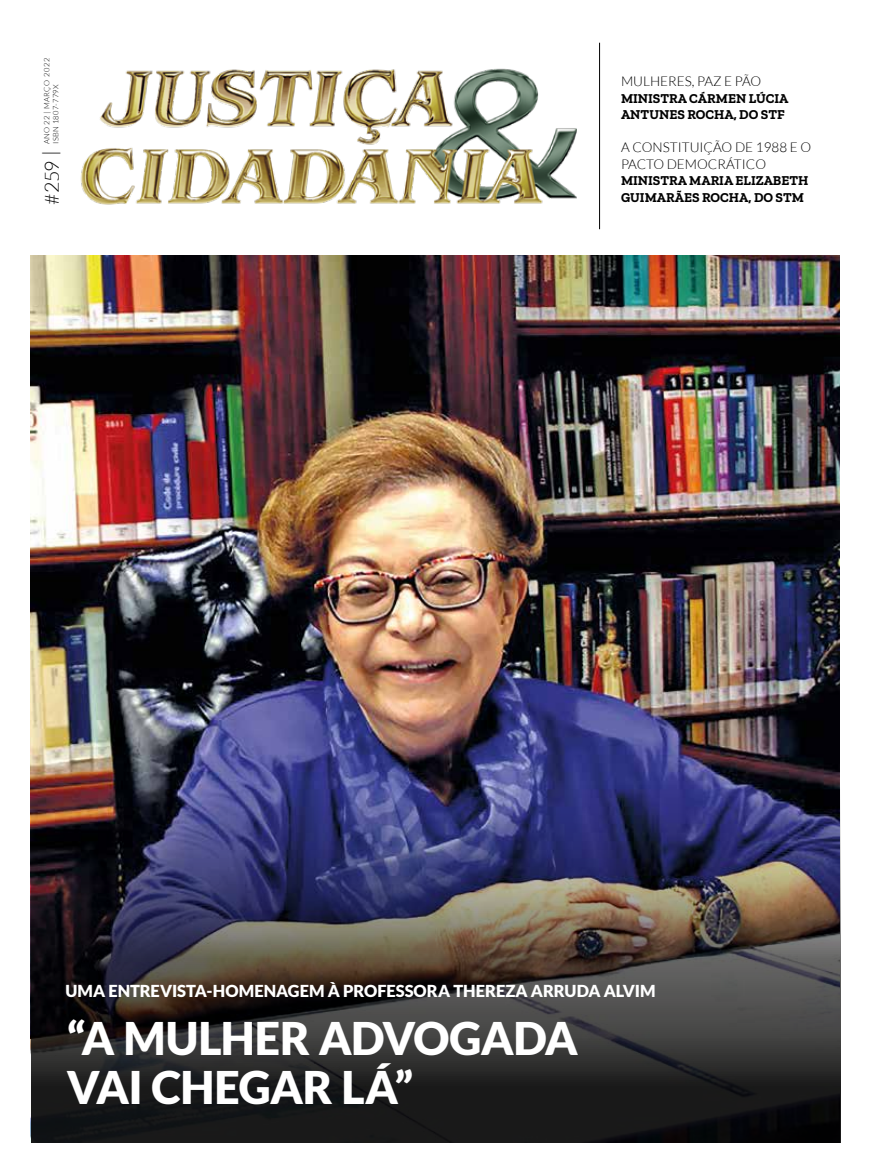
<style>
.page{position:relative;width:872px;height:1170px;background:#fff}
.page>*{position:absolute;margin:0;border:0;box-sizing:border-box;transform-origin:0 0}
.t1{font:900 45px/48.8px "Lato";letter-spacing:-.015em;color:#fff}
.t2{font:300 19.5px "Lato";color:#000}
.t3{font:900 16.5px "Lato";color:#fff}
.t4{font:700 13.5px/16.5px "Zilla Slab";color:#000}
.t5{font:300 13.5px/16.5px "Lato";color:#000}
.t6{font:300 7.5px/9px "Lato";letter-spacing:.06em;color:#000}
</style>
<div class="page">
<img style="left:31px;top:255px;width:808px;height:887px">
<img style="left:32px;top:368px;width:808px;height:774px">
<img style="left:80px;top:68px;width:496px;height:136px">
<hr style="left:599px;top:43px;width:1px;height:186px;background:#000">
<p class="t6" style="left:42px;top:144px;width:87px;rotate:-90deg">ANO 22 | MARÇO 2022<br>ISBN 1807-779X</p>
<h2 class="t2" style="left:41px;top:205px;width:56px;rotate:-90deg">#259 |</h2>
<p class="t5" style="left:621px;top:73px;width:142px">MULHERES, PAZ E PÃO</p>
<p class="t4" style="left:621px;top:90px;width:169px">MINISTRA CÁRMEN LÚCIA<br>ANTUNES ROCHA, DO STF</p>
<p class="t5" style="left:621px;top:139px;width:192px">A CONSTITUIÇÃO DE 1988 E O<br>PACTO DEMOCRÁTICO</p>
<p class="t4" style="left:621px;top:173px;width:189px">MINISTRA MARIA ELIZABETH<br>GUIMARÃES ROCHA, DO STM</p>
<p class="t3" style="left:65px;top:980px;width:591px">UMA ENTREVISTA-HOMENAGEM À PROFESSORA THEREZA ARRUDA ALVIM</p>
<h1 class="t1" style="left:67px;top:1013px;width:513px">“A MULHER ADVOGADA<br>VAI CHEGAR LÁ”</h1>
</div>
